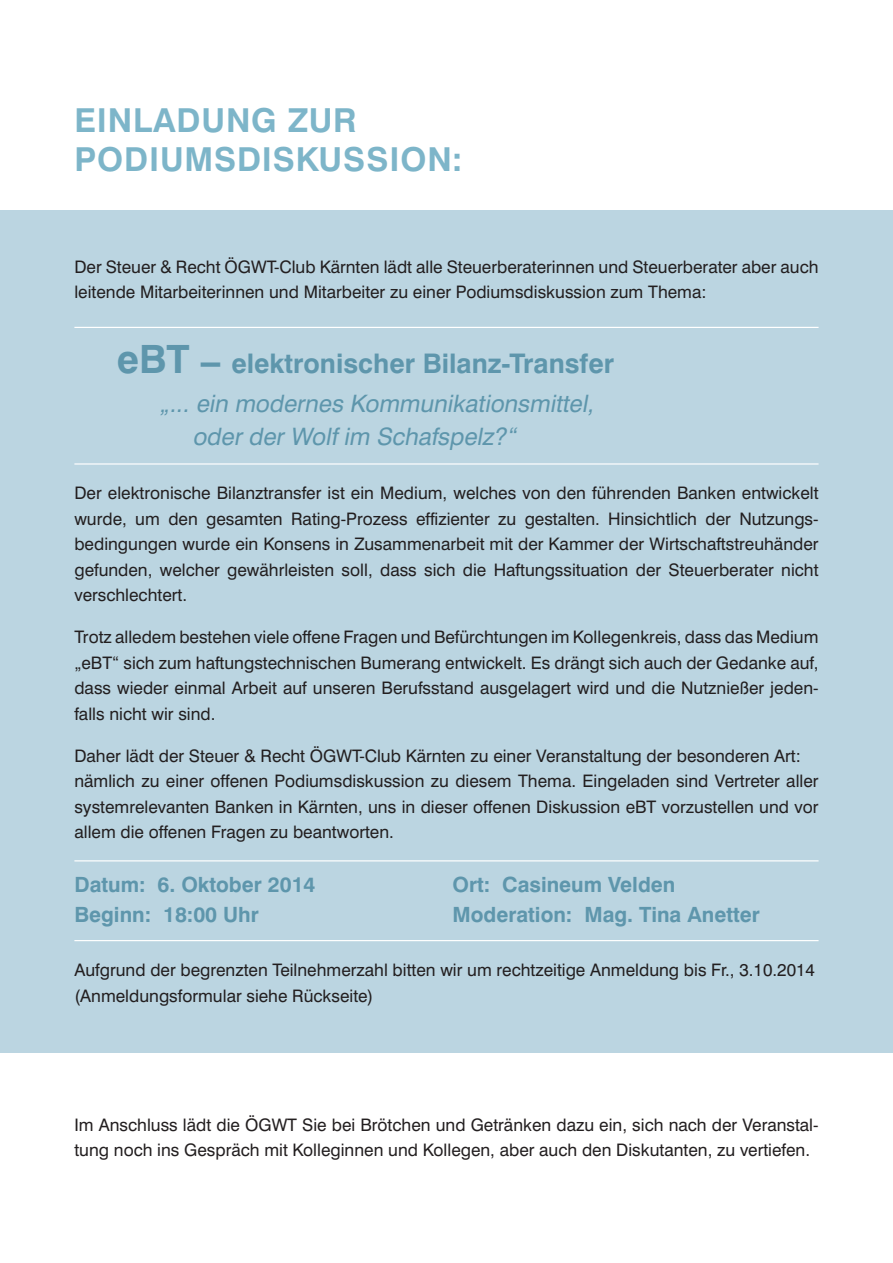
<style>
.page{position:relative;width:893px;height:1263px;background:#fff}
.page>*{position:absolute;margin:0;border:0;box-sizing:border-box;transform-origin:0 0}
.t1{font:700 33px "Swiss 721 BT";letter-spacing:.025em;color:#7db5c9}
.t2{font:700 27px "Swiss 721 BT";color:#5e96ac}
.t3{font:italic 24px "Swiss 721 BT";color:#5e96ac}
.t4{font:700 21px "Swiss 721 BT";color:#5e96ac}
.t5{font:17.25px/25.5px "Swiss 721 BT";color:#231f20;text-align:justify}
.s1{font-size:39px}
</style>
<div class="page">
<div style="left:0;top:210px;width:893px;height:842px;background:#bbd5e1"></div>
<hr style="left:74px;top:327px;width:745px;height:1px;background:#fff">
<hr style="left:74px;top:463px;width:745px;height:2px;background:#fff">
<hr style="left:74px;top:860px;width:745px;height:1px;background:#fff">
<hr style="left:74px;top:940px;width:745px;height:1px;background:#fff">
<p class="t1" style="left:74px;top:100px;width:284px">EINLADUNG ZUR</p>
<p class="t1" style="left:74px;top:139px;width:389px">PODIUMSDISKUSSION:</p>
<p class="t5" style="left:74px;top:254px;width:746px">Der Steuer &amp; Recht ÖGWT-Club Kärnten lädt alle Steuerberaterinnen und Steuerberater aber auch leitende Mitarbeiterinnen und Mitarbeiter zu einer Podiumsdiskussion zum Thema:</p>
<p class="t2" style="left:117px;top:347px;width:499px"><span class="s1">eBT –</span> elektronischer Bilanz-Transfer</p>
<p class="t3" style="left:159px;top:389px;width:441px">„... ein modernes Kommunikationsmittel,</p>
<p class="t3" style="left:192px;top:422px;width:330px">oder der Wolf im Schafspelz?“</p>
<p class="t5" style="left:74px;top:480px;width:746px">Der elektronische Bilanztransfer ist ein Medium, welches von den führenden Banken entwickelt wurde, um den gesamten Rating-Prozess effizienter zu gestalten. Hinsichtlich der Nutzungs&shy;bedingungen wurde ein Konsens in Zusammenarbeit mit der Kammer der Wirtschaftstreuhänder gefunden, welcher gewährleisten soll, dass sich die Haftungssituation der Steuerberater nicht verschlechtert.</p>
<p class="t5" style="left:74px;top:624px;width:746px">Trotz alledem bestehen viele offene Fragen und Befürchtungen im Kollegenkreis, dass das Medium „eBT“ sich zum haftungstechnischen Bumerang entwickelt. Es drängt sich auch der Gedanke auf, dass wieder einmal Arbeit auf unseren Berufsstand ausgelagert wird und die Nutznießer jeden&shy;falls nicht wir sind.</p>
<p class="t5" style="left:74px;top:743px;width:728px">Daher lädt der Steuer &amp; Recht ÖGWT-Club Kärnten zu einer Veranstaltung der besonderen Art:</p>
<p class="t5" style="left:74px;top:768px;width:746px">nämlich zu einer offenen Podiumsdiskussion zu diesem Thema. Eingeladen sind Vertreter aller systemrelevanten Banken in Kärnten, uns in dieser offenen Diskussion eBT vorzustellen und vor allem die offenen Fragen zu beantworten.</p>
<p class="t4" style="left:74px;top:872px;width:243px">Datum: 6. Oktober 2014</p>
<p class="t4" style="left:452px;top:872px;width:225px">Ort: Casineum Velden</p>
<p class="t4" style="left:74px;top:902px;width:186px">Beginn: 18:00 Uhr</p>
<p class="t4" style="left:452px;top:902px;width:309px">Moderation: Mag. Tina Anetter</p>
<p class="t5" style="left:74px;top:957px;width:742px">Aufgrund der begrenzten Teilnehmerzahl bitten wir um rechtzeitige Anmeldung bis Fr., 3.10.2014</p>
<p class="t5" style="left:74px;top:983px;width:301px">(Anmeldungsformular siehe Rückseite)</p>
<p class="t5" style="left:74px;top:1112px;width:746px">Im Anschluss lädt die ÖGWT Sie bei Brötchen und Getränken dazu ein, sich nach der Veranstal&shy;tung noch ins Gespräch mit Kolleginnen und Kollegen, aber auch den Diskutanten, zu vertiefen.</p>
</div>
